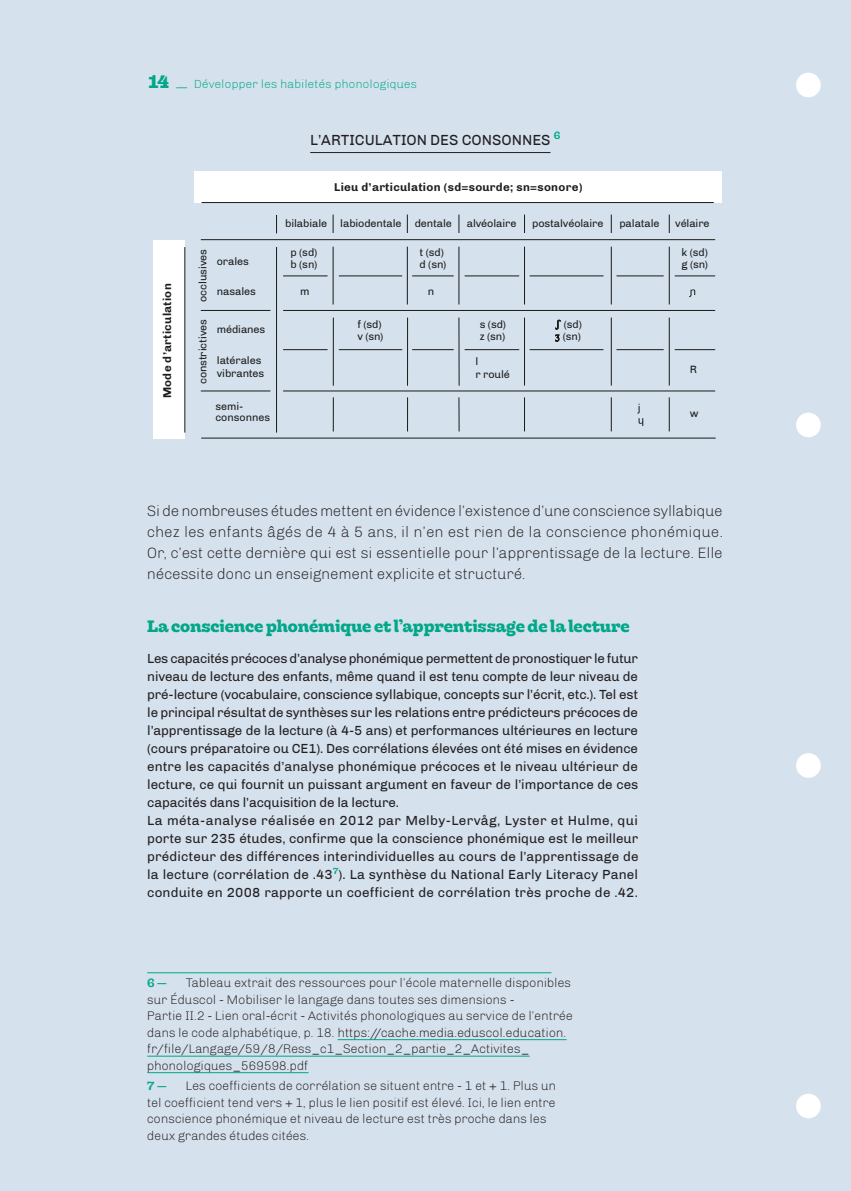
<style>
.page{position:relative;width:851px;height:1191px;background:#fff}
.page>*{position:absolute;margin:0;border:0;box-sizing:border-box;transform-origin:0 0}
.t1{font:800 16.5px "Hernandez Niu";letter-spacing:-.005em;color:#00a788}
.t2{font:300 15.3px/21px "Chivo";letter-spacing:-.01em;color:#231f20;text-align:justify}
.t3{font:15px "Chivo";color:#231f20}
.t4{font:13.5px/18px "Chivo";letter-spacing:-.01em;color:#231f20}
.t5{font:300 12.75px/16.5px "Chivo";letter-spacing:-.01em;color:#231f20}
.t6{font:300 12px "Chivo";color:#00a788}
.t7{font:700 12px "Hernandez Niu W00";color:#00a788}
.t8{font:700 11.55px "Chivo";letter-spacing:.025em;color:#1d1d1b}
.t9{font:10.8px/12.3px "Chivo";letter-spacing:-.01em;color:#1d1d1b}
.s1{font-family:"Hernandez Niu W00";font-weight:800;font-size:18px}
.s2{font-family:"Alphonetic"}
</style>
<div class="page">
<div style="left:0;top:0;width:850px;height:1191px;background:#d5e1ed"></div>
<div style="left:194px;top:171px;width:527px;height:31px;background:#fff"></div>
<div style="left:153px;top:240px;width:32px;height:198px;background:#fff"></div>
<svg style="left:555px;top:320px;width:5px;height:22px"></svg>
<svg style="left:637px;top:404px;width:6px;height:22px"></svg>
<svg style="left:689px;top:289px;width:6px;height:8px"></svg>
<hr style="left:201px;top:202px;width:512px;height:1px;background:#1d1d1b">
<hr style="left:276px;top:247px;width:1px;height:185px;background:#1d1d1b">
<hr style="left:184px;top:247px;width:1px;height:185px;background:#1d1d1b">
<hr style="left:201px;top:310px;width:69px;height:1px;background:#1d1d1b">
<hr style="left:283px;top:310px;width:432px;height:1px;background:#1d1d1b">
<hr style="left:201px;top:239px;width:514px;height:1px;background:#1d1d1b">
<hr style="left:332px;top:247px;width:1px;height:57px;background:#1d1d1b">
<svg style="left:276px;top:215px;width:1px;height:18px"></svg>
<svg style="left:332px;top:215px;width:1px;height:18px"></svg>
<hr style="left:407px;top:247px;width:1px;height:57px;background:#1d1d1b">
<svg style="left:407px;top:215px;width:1px;height:18px"></svg>
<hr style="left:458px;top:247px;width:1px;height:57px;background:#1d1d1b">
<svg style="left:458px;top:215px;width:1px;height:18px"></svg>
<hr style="left:524px;top:247px;width:1px;height:57px;background:#1d1d1b">
<svg style="left:524px;top:215px;width:1px;height:18px"></svg>
<hr style="left:610px;top:247px;width:1px;height:57px;background:#1d1d1b">
<svg style="left:610px;top:215px;width:1px;height:18px"></svg>
<hr style="left:668px;top:247px;width:1px;height:57px;background:#1d1d1b">
<hr style="left:333px;top:317px;width:1px;height:69px;background:#1d1d1b">
<hr style="left:407px;top:317px;width:1px;height:69px;background:#1d1d1b">
<hr style="left:458px;top:317px;width:1px;height:69px;background:#1d1d1b">
<hr style="left:524px;top:317px;width:1px;height:68px;background:#1d1d1b">
<hr style="left:610px;top:317px;width:1px;height:68px;background:#1d1d1b">
<hr style="left:668px;top:317px;width:1px;height:68px;background:#1d1d1b">
<hr style="left:333px;top:397px;width:1px;height:34px;background:#1d1d1b">
<hr style="left:407px;top:397px;width:1px;height:34px;background:#1d1d1b">
<hr style="left:458px;top:397px;width:1px;height:34px;background:#1d1d1b">
<hr style="left:524px;top:397px;width:1px;height:34px;background:#1d1d1b">
<hr style="left:610px;top:397px;width:1px;height:34px;background:#1d1d1b">
<hr style="left:668px;top:397px;width:1px;height:34px;background:#1d1d1b">
<svg style="left:668px;top:215px;width:1px;height:18px"></svg>
<hr style="left:283px;top:275px;width:44px;height:1px;background:#1d1d1b">
<hr style="left:339px;top:275px;width:63px;height:1px;background:#1d1d1b">
<hr style="left:412px;top:275px;width:41px;height:1px;background:#1d1d1b">
<hr style="left:464px;top:275px;width:55px;height:1px;background:#1d1d1b">
<hr style="left:529px;top:275px;width:74px;height:1px;background:#1d1d1b">
<hr style="left:616px;top:275px;width:47px;height:1px;background:#1d1d1b">
<hr style="left:674px;top:275px;width:41px;height:1px;background:#1d1d1b">
<hr style="left:283px;top:349px;width:44px;height:1px;background:#1d1d1b">
<hr style="left:339px;top:349px;width:63px;height:1px;background:#1d1d1b">
<hr style="left:412px;top:349px;width:41px;height:1px;background:#1d1d1b">
<hr style="left:464px;top:349px;width:55px;height:1px;background:#1d1d1b">
<hr style="left:529px;top:349px;width:74px;height:1px;background:#1d1d1b">
<hr style="left:616px;top:349px;width:47px;height:1px;background:#1d1d1b">
<hr style="left:674px;top:349px;width:41px;height:1px;background:#1d1d1b">
<hr style="left:283px;top:390px;width:432px;height:1px;background:#1d1d1b">
<hr style="left:201px;top:390px;width:69px;height:1px;background:#1d1d1b">
<hr style="left:201px;top:437px;width:514px;height:1px;background:#1d1d1b">
<hr style="left:310px;top:152px;width:240px;height:1px;background:#231f20">
<hr style="left:147px;top:972px;width:404px;height:1px;background:#00a788">
<hr style="left:337px;top:1039px;width:229px;height:1px;background:#00a788">
<hr style="left:147px;top:1055px;width:382px;height:1px;background:#00a788">
<hr style="left:147px;top:1072px;width:161px;height:1px;background:#00a788">
<div style="left:796px;top:73px;width:24px;height:24px;background:#fff;border-radius:50%"></div>
<div style="left:796px;top:412px;width:24px;height:25px;background:#fff;border-radius:50%"></div>
<div style="left:796px;top:753px;width:24px;height:25px;background:#fff;border-radius:50%"></div>
<div style="left:796px;top:1093px;width:24px;height:25px;background:#fff;border-radius:50%"></div>
<p class="t6" style="left:148px;top:77px;width:270px"><span class="s1">14</span> — Développer les habiletés phonologiques</p>
<p class="t3" style="left:310px;top:131px;width:251px">L’ARTICULATION DES CONSONNES <sup>6</sup></p>
<p class="t8" style="left:160px;top:398px;width:116px;rotate:-90deg">Mode d’articulation</p>
<p class="t9" style="left:197px;top:302px;width:54px;rotate:-90deg">occlusives</p>
<p class="t9" style="left:217px;top:255px;width:34px">orales</p>
<p class="t9" style="left:217px;top:285px;width:41px">nasales</p>
<p class="t9" style="left:217px;top:323px;width:50px">médianes</p>
<p class="t9" style="left:217px;top:354px;width:49px">latérales vibrantes</p>
<p class="t9" style="left:215px;top:400px;width:56px;line-height:11.6px">semi&shy;consonnes</p>
<p class="t9" style="left:197px;top:384px;width:66px;rotate:-90deg">constrictives</p>
<p class="t8" style="left:334px;top:180px;width:250px">Lieu d’articulation (sd=sourde; sn=sonore)</p>
<p class="t9" style="left:285px;top:217px;width:43px">bilabiale</p>
<p class="t9" style="left:290px;top:247px;width:28px;line-height:11.6px">p (sd) b (sn)</p>
<p class="t9" style="left:419px;top:246px;width:28px">t (sd) d (sn)</p>
<p class="t9" style="left:340px;top:217px;width:113px">labiodentale dentale</p>
<p class="t9" style="left:466px;top:217px;width:51px">alvéolaire</p>
<p class="t9" style="left:532px;top:217px;width:73px">postalvéolaire</p>
<p class="t9" style="left:619px;top:217px;width:42px">palatale</p>
<p class="t9" style="left:675px;top:217px;width:36px">vélaire</p>
<p class="t9" style="left:681px;top:246px;width:28px">k (sd) g (sn)</p>
<p class="t9" style="left:300px;top:285px;width:11px">m</p>
<p class="t9" style="left:427px;top:285px;width:8px">n</p>
<p class="t9" style="left:357px;top:318px;width:27px">f (sd) v (sn)</p>
<p class="t9" style="left:479px;top:318px;width:28px">s (sd) z (sn)</p>
<p class="t9" style="left:475px;top:355px;width:36px">l<br>r roulé</p>
<p class="t9" style="left:689px;top:363px;width:9px">R</p>
<p class="t9" style="left:689px;top:407px;width:10px">w</p>
<p class="t9" style="left:554px;top:318px;width:29px"><span class="s2">H</span> (sd) <span class="s2">j</span> (sn)</p>
<p class="t2" style="left:147px;top:500px;width:577px">Si de nombreuses études mettent en évidence l’existence d’une conscience syllabique chez les enfants âgés de 4 à 5 ans, il n’en est rien de la conscience phonémique.<br>Or, c’est cette dernière qui est si essentielle pour l’apprentissage de la lecture. Elle nécessite donc un enseignement explicite et structuré.</p>
<p class="t1" style="left:147px;top:615px;width:484px">La conscience phonémique et l’apprentissage de la lecture</p>
<p class="t4" style="left:147px;top:649px;width:492px">Les capacités précoces d’analyse phonémique permettent de pronostiquer le futur niveau de lecture des enfants, même quand il est tenu compte de leur niveau de pré-lecture (vocabulaire, conscience syllabique, concepts sur l’écrit, etc.). Tel est le principal résultat de synthèses sur les relations entre prédicteurs précoces de l’apprentissage de la lecture (à 4-5 ans) et performances ultérieures en lecture (cours préparatoire ou CE1). Des corrélations élevées ont été mises en évidence entre les capacités d’analyse phonémique précoces et le niveau ultérieur de lecture, ce qui fournit un puissant argument en faveur de l’importance de ces capacités dans l’acquisition de la lecture.<br>La méta-analyse réalisée en 2012 par Melby-Lervåg, Lyster et Hulme, qui porte sur 235 études, confirme que la conscience phonémique est le meilleur prédicteur des différences interindividuelles au cours de l’apprentissage de la lecture (corrélation de .43<sup>7</sup>). La synthèse du National Early Literacy Panel conduite en 2008 rapporte un coefficient de corrélation très proche de .42.</p>
<p class="t5" style="left:147px;top:974px;width:427px;text-indent:39px">Tableau extrait des ressources pour l’école maternelle disponibles sur Éduscol - Mobiliser le langage dans toutes ses dimensions -<br>Partie II.2 - Lien oral-écrit - Activités phonologiques au service de l’entrée dans le code alphabétique, p. 18. https://cache.media.eduscol.education. fr/file/Langage/59/8/Ress_c1_Section_2_partie_2_Activites_ phonologiques_569598.pdf</p>
<p class="t7" style="left:147px;top:1078px;width:21px">7—</p>
<p class="t7" style="left:147px;top:975px;width:22px">6—</p>
<p class="t5" style="left:147px;top:1078px;width:410px;text-indent:39px">Les coefficients de corrélation se situent entre - 1 et + 1. Plus un tel coefficient tend vers + 1, plus le lien positif est élevé. Ici, le lien entre conscience phonémique et niveau de lecture est très proche dans les deux grandes études citées.</p>
</div>
